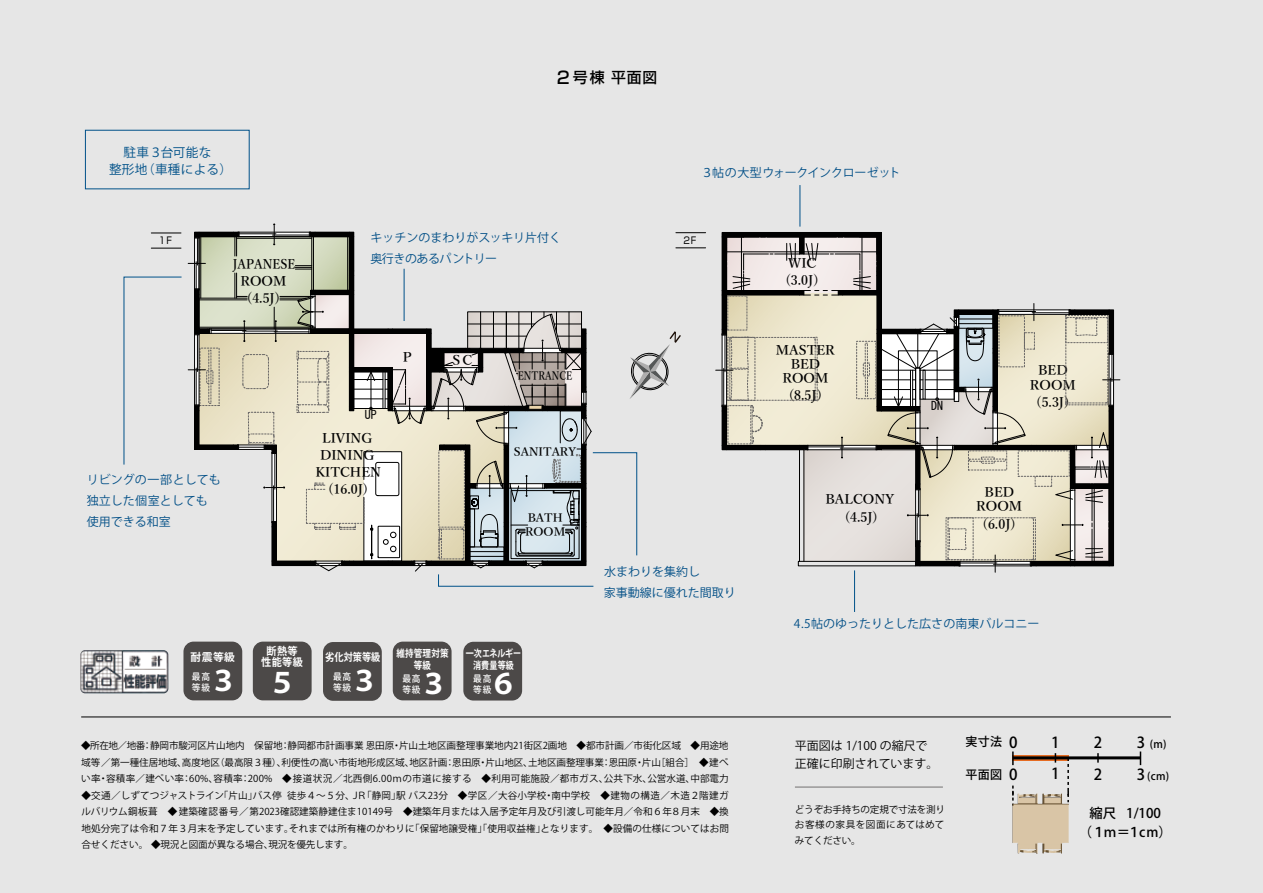
<style>
.page{position:relative;width:1263px;height:893px;background:#e6e6e6}
.page>*{position:absolute;margin:0;border:0;box-sizing:border-box;transform-origin:0 0}
.t1{font:700 27.9px "Koz Go Pro";color:#fff}
.t2{font:500 15.15px/30.6px "Koz Go Pro";color:#000}
.t3{font:500 14.85px "Shin Go Pro";color:#000}
.t4{font:500 13.35px/18.6px "Koz Go Pro";color:#000;text-align:center}
.t5{font:600 13.2px/16.4px "Yu Mincho";letter-spacing:.005em;color:#000;text-align:center}
.t6{font:600 13.2px/17.1px "Yu Mincho";letter-spacing:.005em;color:#000;text-align:center;scale:.89 1}
.t7{font:12.6px/16.5px "Koz Go Pr 6 N";letter-spacing:.02em;color:#005189;text-align:center}
.t8{font:500 12.15px "Koz Go Pro";letter-spacing:.025em;color:#000}
.t9{font:12px/21px "Koz Go Pr 6 N";color:#004e86}
.t10{font:12px "Koz Go Pro";color:#000}
.t11{font:12px "Koz Go Pr 6 N";letter-spacing:-.02em;color:#004e86}
.t12{font:11.85px "MS Gothic";color:#000}
.t13{font:600 11.55px/13.8px "Yu Mincho";letter-spacing:.005em;color:#000}
.t14{font:600 11.55px "Yu Mincho";letter-spacing:.005em;color:#000;scale:.8 1}
.t15{font:700 10.8px/11.6px "Koz Go Pro";letter-spacing:.04em;color:#fff;text-align:center;scale:.94 1}
.t16{font:700 10.8px "Koz Go Pro";letter-spacing:.04em;color:#fff;scale:.85 1}
.t17{font:700 10.8px "Koz Go Pro";letter-spacing:.04em;color:#fff}
.t18{font:500 10.65px "Koz Go Pro";color:#000}
.t19{font:700 10.05px/11.6px "Koz Go Pro";color:#fff;text-align:center;scale:.8 1}
.t20{font:700 10.05px/11.6px "Koz Go Pro";letter-spacing:.02em;color:#fff;text-align:center;scale:.85 1}
.t21{font:9.6px/16.5px "Koz Go Pr 6 N";letter-spacing:.01em;color:#000;text-align:justify}
.t22{font:9.6px/15.9px "Koz Go Pro";letter-spacing:-.02em;color:#000;text-align:justify}
.t23{font:9.6px "Shin Go Pro";color:#000;scale:.9 1}
.t24{font:500 9.3px/10.9px "Koz Go Pro";letter-spacing:.1em;color:#fff;scale:.94 1}
.s1{font-size:16.95px}
.s2{font-size:15.15px}
</style>
<div class="page">
<svg style="left:716px;top:232px;width:404px;height:340px"></svg>
<hr style="left:81px;top:717px;width:1090px;height:1px;background:#000">
<hr style="left:795px;top:787px;width:148px;height:1px;background:#727171">
<hr style="left:1055px;top:756px;width:43px;height:3px;background:#000">
<svg style="left:1097px;top:753px;width:2px;height:10px"></svg>
<hr style="left:1098px;top:756px;width:42px;height:3px;background:#000">
<svg style="left:1140px;top:751px;width:1px;height:14px"></svg>
<svg style="left:1012px;top:751px;width:57px;height:103px"></svg>
<hr style="left:151px;top:233px;width:30px;height:1px;background:#000">
<hr style="left:151px;top:248px;width:30px;height:1px;background:#000">
<hr style="left:676px;top:232px;width:30px;height:1px;background:#000">
<hr style="left:676px;top:248px;width:30px;height:1px;background:#000">
<img style="left:80px;top:650px;width:88px;height:43px">
<div style="left:253px;top:642px;width:59px;height:58px;background:#4c4948;border-radius:10px"></div>
<div style="left:183px;top:642px;width:59px;height:58px;background:#4c4948;border-radius:10px"></div>
<div style="left:323px;top:642px;width:59px;height:59px;background:#4c4948;border-radius:10px"></div>
<div style="left:393px;top:642px;width:59px;height:58px;background:#4c4948;border-radius:10px"></div>
<div style="left:463px;top:642px;width:59px;height:58px;background:#4c4948;border-radius:10px"></div>
<hr style="left:854px;top:570px;width:1px;height:42px;background:#005189">
<hr style="left:800px;top:185px;width:1px;height:42px;background:#005189">
<svg style="left:124px;top:277px;width:58px;height:188px"></svg>
<svg style="left:188px;top:223px;width:493px;height:364px"></svg>
<h3 class="t3" style="left:555px;top:65px;width:104px"><span class="s1">２</span>号棟 平面図</h3>
<h3 class="t7" style="left:109px;top:144px;width:125px">駐車３台可能な<br>整形地（車種による）</h3>
<p class="t11" style="left:701px;top:166px;width:201px">３帖の大型ウォークインクローゼット</p>
<p class="t9" style="left:370px;top:227px;width:192px">キッチンのまわりがスッキリ片付く奥行きのあるパントリー</p>
<p class="t23" style="left:159px;top:233px;width:16px">1F</p>
<p class="t23" style="left:683px;top:233px;width:16px">2F</p>
<h3 class="t6" style="left:233px;top:256px;width:72px">JAPANESE<br>ROOM (4.5J)</h3>
<p class="t9" style="left:87px;top:470px;width:135px">リビングの一部としても独立した個室としても使用できる和室</p>
<p class="t12" style="left:365px;top:409px;width:13px">UP</p>
<h3 class="t5" style="left:322px;top:430px;width:52px">LIVING</h3>
<h3 class="t5" style="left:320px;top:447px;width:56px">DINING</h3>
<h3 class="t5" style="left:315px;top:463px;width:67px;line-height:17.2px">KITCHEN (16.0J)</h3>
<h3 class="t5" style="left:403px;top:349px;width:11px">P</h3>
<h3 class="t5" style="left:452px;top:352px;width:21px">SC</h3>
<p class="t14" style="left:518px;top:370px;width:70px">ENTRANCE</p>
<p class="t13" style="left:514px;top:445px;width:64px">SANITARY</p>
<p class="t13" style="left:525px;top:511px;width:42px">BATH<br>ROOM</p>
<h3 class="t5" style="left:786px;top:256px;width:34px;text-align:left">WIC (3.0J)</h3>
<h3 class="t5" style="left:776px;top:342px;width:60px">MASTER</h3>
<h3 class="t5" style="left:782px;top:358px;width:48px;line-height:13.8px">BED<br>ROOM</h3>
<h3 class="t5" style="left:789px;top:387px;width:34px">(8.5J)</h3>
<h3 class="t5" style="left:825px;top:492px;width:70px">BALCONY</h3>
<h3 class="t5" style="left:845px;top:509px;width:34px">(4.5J)</h3>
<p class="t9" style="left:604px;top:561px;width:133px">水まわりを集約し<br>家事動線に優れた間取り</p>
<p class="t12" style="left:931px;top:400px;width:13px">DN</p>
<h3 class="t5" style="left:1030px;top:363px;width:47px;line-height:14.9px">BED<br>ROOM</h3>
<h3 class="t5" style="left:1036px;top:394px;width:34px">(5.3J)</h3>
<h3 class="t5" style="left:976px;top:485px;width:47px;line-height:14.7px">BED<br>ROOM</h3>
<h3 class="t5" style="left:983px;top:516px;width:34px">(6.0J)</h3>
<p class="t17" style="left:190px;top:650px;width:46px">耐震等級</p>
<p class="t24" style="left:192px;top:672px;width:21px">最高等級</p>
<h1 class="t1" style="left:209px;top:663px;width:29px">３</h1>
<p class="t15" style="left:261px;top:646px;width:46px">断熱等性能等級</p>
<h1 class="t1" style="left:268px;top:664px;width:29px">５</h1>
<p class="t16" style="left:325px;top:650px;width:66px">劣化対策等級</p>
<p class="t24" style="left:333px;top:672px;width:21px">最高等級</p>
<h1 class="t1" style="left:350px;top:663px;width:29px">３</h1>
<p class="t20" style="left:396px;top:649px;width:63px">維持管理対策等級</p>
<p class="t24" style="left:402px;top:674px;width:21px">最高等級</p>
<h1 class="t1" style="left:420px;top:665px;width:29px">３</h1>
<p class="t19" style="left:466px;top:648px;width:70px">一次エネルギー消費量等級</p>
<p class="t24" style="left:473px;top:674px;width:21px">最高等級</p>
<h1 class="t1" style="left:490px;top:666px;width:29px">６</h1>
<p class="t21" style="left:81px;top:738px;width:649px">◆所在地／地番：静岡市駿河区片山地内　保留地：静岡都市計画事業 恩田原・片山土地区画整理事業地内21街区2画地　◆都市計画／市街化区域 ◆用途地域等／第一種住居地域、高度地区（最高限３種）、利便性の高い市街地形成区域、地区計画：恩田原・片山地区、土地区画整理事業：恩田原・片山［組合］　◆建ぺい率・容積率／建ぺい率：60%、容積率：200% ◆接道状況／北西側6.00ｍの市道に接する　◆利用可能施設／都市ガス、公共下水、公営水道、中部電力</p>
<p class="t21" style="left:81px;top:787px;width:649px">◆交通／しずてつジャストライン「片山」バス停徒歩４～５分、ＪＲ「静岡」駅バス23分　◆学区／大谷小学校・南中学校 ◆建物の構造／木造２階建ガルバリウム鋼板葺　◆建築確認番号／第2023確認建築静建住ま10149号 ◆建築年月または入居予定年月及び引渡し可能年月／令和６年８月末 ◆換地処分完了は令和７年３月末を予定しています。それまでは所有権のかわりに「保留地譲受権」「使用収益権」となります。　◆設備の仕様についてはお問合せください。 ◆現況と図面が異なる場合、現況を優先します。</p>
<p class="t9" style="left:794px;top:613px;width:247px">4.5帖のゆったりとした広さの南東バルコニー</p>
<p class="t8" style="left:965px;top:734px;width:38px">実寸法</p>
<p class="t8" style="left:965px;top:767px;width:38px">平面図</p>
<p class="t10" style="left:795px;top:738px;width:134px">平面図は 1/100 の縮尺で</p>
<h2 class="t2" style="left:1094px;top:728px;width:10px">2</h2>
<p class="t18" style="left:1137px;top:737px;width:31px"><span class="s2">3</span> (m)</p>
<p class="t10" style="left:795px;top:756px;width:145px">正確に印刷されています。</p>
<p class="t22" style="left:795px;top:801px;width:152px">どうぞお手持ちの定規で寸法を測りお客様の家具を図面にあてはめてみてください。</p>
<h2 class="t2" style="left:1009px;top:728px;width:10px">0</h2>
<h2 class="t2" style="left:1051px;top:728px;width:10px">1<br>1</h2>
<h2 class="t2" style="left:1009px;top:760px;width:10px">0</h2>
<h2 class="t2" style="left:1094px;top:760px;width:10px">2</h2>
<p class="t18" style="left:1137px;top:769px;width:34px"><span class="s2">3</span> (cm)</p>
<h3 class="t4" style="left:1079px;top:804px;width:94px">縮尺 1/100<br>（１ｍ＝１cm）</h3>
</div>
